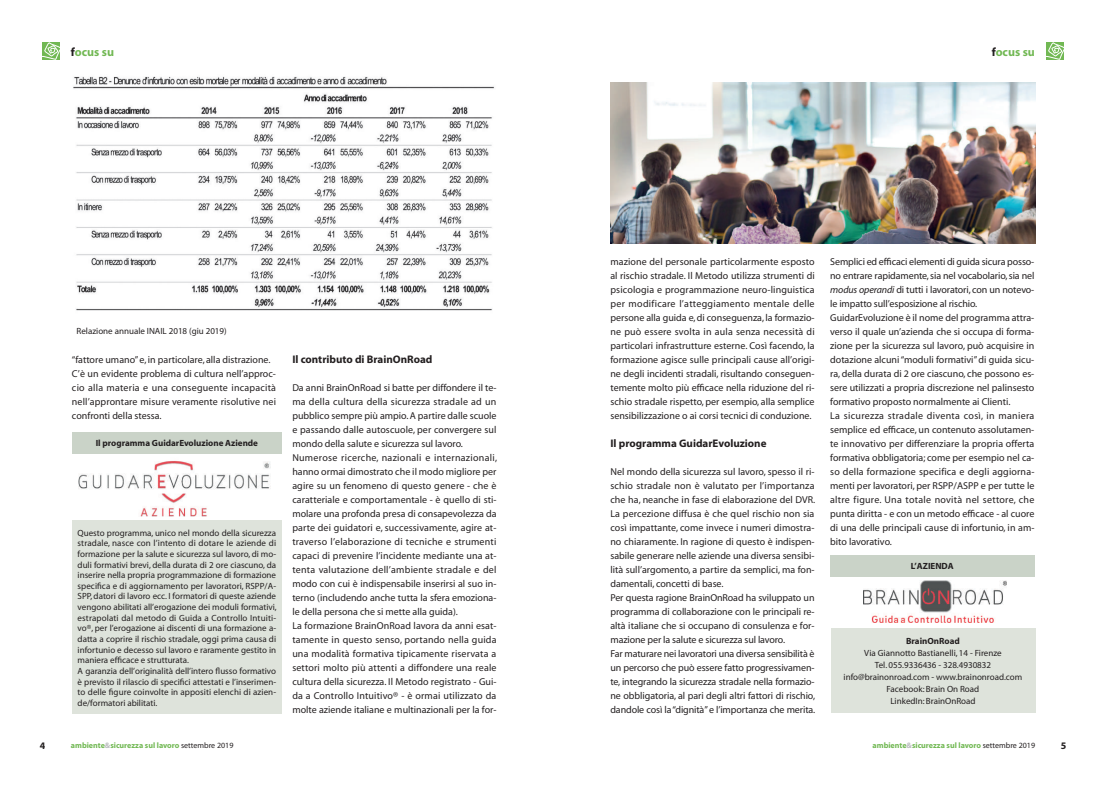
<style>
.page{position:relative;width:1106px;height:794px;background:#fff}
.page>*{position:absolute;margin:0;border:0;box-sizing:border-box;transform-origin:0 0}
.t1{font:700 12px "Myriad Pro";color:#71b853}
.t2{font:700 11px "Myriad Pro";color:#231f20}
.t3{font:10px/14px "Myriad";color:#231f20}
.t4{font:700 10px "Myriad";color:#231f20}
.t5{font:9px/10.6px "Myriad";color:#231f20;text-align:center}
.t6{font:700 9px "Myriad";color:#231f20}
.t7{font:700 8px "Myriad";color:#71b853}
.s1{color:#231f20}
.s2{font-style:italic}
.s3{color:#bcbdc0}
.s4{font-weight:400;color:#231f20}
</style>
<div class="page">
<svg style="left:43px;top:43px;width:17px;height:17px"></svg>
<svg style="left:1046px;top:43px;width:17px;height:17px"></svg>
<img style="left:73px;top:76px;width:421px;height:235px">
<div style="left:831px;top:629px;width:204px;height:84px;background:#dee3db"></div>
<div style="left:830px;top:556px;width:204px;height:21px;background:#cad3c8"></div>
<div style="left:72px;top:520px;width:210px;height:193px;background:#dee3db"></div>
<div style="left:72px;top:433px;width:210px;height:21px;background:#cad3c8"></div>
<img style="left:78px;top:461px;width:193px;height:56px">
<img style="left:610px;top:83px;width:425px;height:160px">
<img style="left:863px;top:580px;width:144px;height:42px">
<p class="t1" style="left:71px;top:45px;width:45px"><span class="s1">f</span>ocus su</p>
<p class="t1" style="left:991px;top:45px;width:45px"><span class="s1">f</span>ocus su</p>
<p class="t5" style="left:77px;top:326px;width:152px">Relazione annuale INAIL 2018 (giu 2019)</p>
<p class="t3" style="left:72px;top:353px;width:206px">“fattore umano” e, in particolare, alla distrazione.<br>C’è un evidente problema di cultura nell’approc&shy;cio alla materia e una conseguente incapacità nell’approntare misure veramente risolutive nei confronti della stessa.</p>
<p class="t6" style="left:96px;top:438px;width:164px">Il programma GuidarEvoluzione Aziende</p>
<p class="t5" style="left:78px;top:528px;width:201px;text-align:left">Questo programma, unico nel mondo della sicurezza stradale, nasce con l’intento di dotare le aziende di formazione per la salute e sicurezza sul lavoro, di mo&shy;duli formativi brevi, della durata di 2 ore ciascuno, da inserire nella propria programmazione di formazione specifica e di aggiornamento per lavoratori, RSPP/A-SPP, datori di lavoro ecc. I formatori di queste aziende vengono abilitati all’erogazione dei moduli formativi, estrapolati dal metodo di Guida a Controllo Intuiti&shy;vo®, per l’erogazione ai discenti di una formazione a&shy;datta a coprire il rischio stradale, oggi prima causa di infortunio e decesso sul lavoro e raramente gestito in maniera efficace e strutturata.<br>A garanzia dell’originalità dell’intero flusso formativo è previsto il rilascio di specifici attestati e l’inserimen&shy;to delle figure coinvolte in appositi elenchi di azien&shy;de/formatori abilitati.</p>
<p class="t2" style="left:292px;top:353px;width:142px">Il contributo di BrainOnRoad</p>
<p class="t3" style="left:292px;top:381px;width:206px">Da anni BrainOnRoad si batte per diffondere il te&shy;ma della cultura della sicurezza stradale ad un pubblico sempre più ampio. A partire dalle scuole e passando dalle autoscuole, per convergere sul mondo della salute e sicurezza sul lavoro.<br>Numerose ricerche, nazionali e internazionali, hanno ormai dimostrato che il modo migliore per agire su un fenomeno di questo genere - che è caratteriale e comportamentale - è quello di sti&shy;molare una profonda presa di consapevolezza da parte dei guidatori e, successivamente, agire at&shy;traverso l’elaborazione di tecniche e strumenti capaci di prevenire l’incidente mediante una at&shy;tenta valutazione dell’ambiente stradale e del modo con cui è indispensabile inserirsi al suo in&shy;terno (includendo anche tutta la sfera emoziona&shy;le della persona che si mette alla guida).<br>La formazione BrainOnRoad lavora da anni esat&shy;tamente in questo senso, portando nella guida una modalità formativa tipicamente riservata a settori molto più attenti a diffondere una reale cultura della sicurezza. Il Metodo registrato - Gui&shy;da a Controllo Intuitivo® - è ormai utilizzato da molte aziende italiane e multinazionali per la for-</p>
<p class="t3" style="left:610px;top:255px;width:206px;text-align:justify">mazione del personale particolarmente esposto al rischio stradale. Il Metodo utilizza strumenti di psicologia e programmazione neuro-linguistica per modificare l’atteggiamento mentale delle persone alla guida e, di conseguenza, la formazio&shy;ne può essere svolta in aula senza necessità di particolari infrastrutture esterne. Così facendo, la formazione agisce sulle principali cause all’origi&shy;ne degli incidenti stradali, risultando conseguen&shy;temente molto più efficace nella riduzione del ri&shy;schio stradale rispetto, per esempio, alla semplice sensibilizzazione o ai corsi tecnici di conduzione.</p>
<p class="t2" style="left:610px;top:437px;width:158px">Il programma GuidarEvoluzione</p>
<p class="t3" style="left:610px;top:465px;width:206px">Nel mondo della sicurezza sul lavoro, spesso il ri&shy;schio stradale non è valutato per l’importanza che ha, neanche in fase di elaborazione del DVR.<br>La percezione diffusa è che quel rischio non sia così impattante, come invece i numeri dimostra&shy;no chiaramente. In ragione di questo è indispen&shy;sabile generare nelle aziende una diversa sensibi&shy;lità sull’argomento, a partire da semplici, ma fon&shy;damentali, concetti di base.<br>Per questa ragione BrainOnRoad ha sviluppato un programma di collaborazione con le principali re&shy;altà italiane che si occupano di consulenza e for&shy;mazione per la salute e sicurezza sul lavoro.<br>Far maturare nei lavoratori una diversa sensibilità è un percorso che può essere fatto progressivamen&shy;te, integrando la sicurezza stradale nella formazio&shy;ne obbligatoria, al pari degli altri fattori di rischio, dandole così la “dignità” e l’importanza che merita.</p>
<p class="t3" style="left:830px;top:255px;width:206px">Semplici ed efficaci elementi di guida sicura posso&shy;no entrare rapidamente, sia nel vocabolario, sia nel <span class="s2">modus operandi</span> di tutti i lavoratori, con un notevo&shy;le impatto sull’esposizione al rischio.<br>GuidarEvoluzione è il nome del programma attra&shy;verso il quale un’azienda che si occupa di forma&shy;zione per la sicurezza sul lavoro, può acquisire in dotazione alcuni “moduli formativi” di guida sicu&shy;ra, della durata di 2 ore ciascuno, che possono es&shy;sere utilizzati a propria discrezione nel palinsesto formativo proposto normalmente ai Clienti.<br>La sicurezza stradale diventa così, in maniera semplice ed efficace, un contenuto assolutamen&shy;te innovativo per differenziare la propria offerta formativa obbligatoria; come per esempio nel ca&shy;so della formazione specifica e degli aggiorna&shy;menti per lavoratori, per RSPP/ASPP e per tutte le altre figure. Una totale novità nel settore, che punta diritta - e con un metodo efficace - al cuore di una delle principali cause di infortunio, in am&shy;bito lavorativo.</p>
<p class="t6" style="left:910px;top:561px;width:45px">L’AZIENDA</p>
<p class="t6" style="left:906px;top:637px;width:55px">BrainOnRoad</p>
<p class="t5" style="left:843px;top:648px;width:180px;line-height:12px">Via Giannotto Bastianelli, 14 - Firenze<br>Tel. 055.9336436 - 328.4930832 info@brainonroad.com - www.brainonroad.com Facebook: Brain On Road<br>LinkedIn: BrainOnRoad</p>
<p class="t4" style="left:40px;top:740px;width:7px">4</p>
<p class="t7" style="left:71px;top:741px;width:164px">ambiente<span class="s3">&amp;</span>sicurezza sul lavoro <span class="s4">settembre 2019</span></p>
<p class="t7" style="left:872px;top:741px;width:164px">ambiente<span class="s3">&amp;</span>sicurezza sul lavoro <span class="s4">settembre 2019</span></p>
<p class="t4" style="left:1060px;top:740px;width:7px">5</p>
</div>
